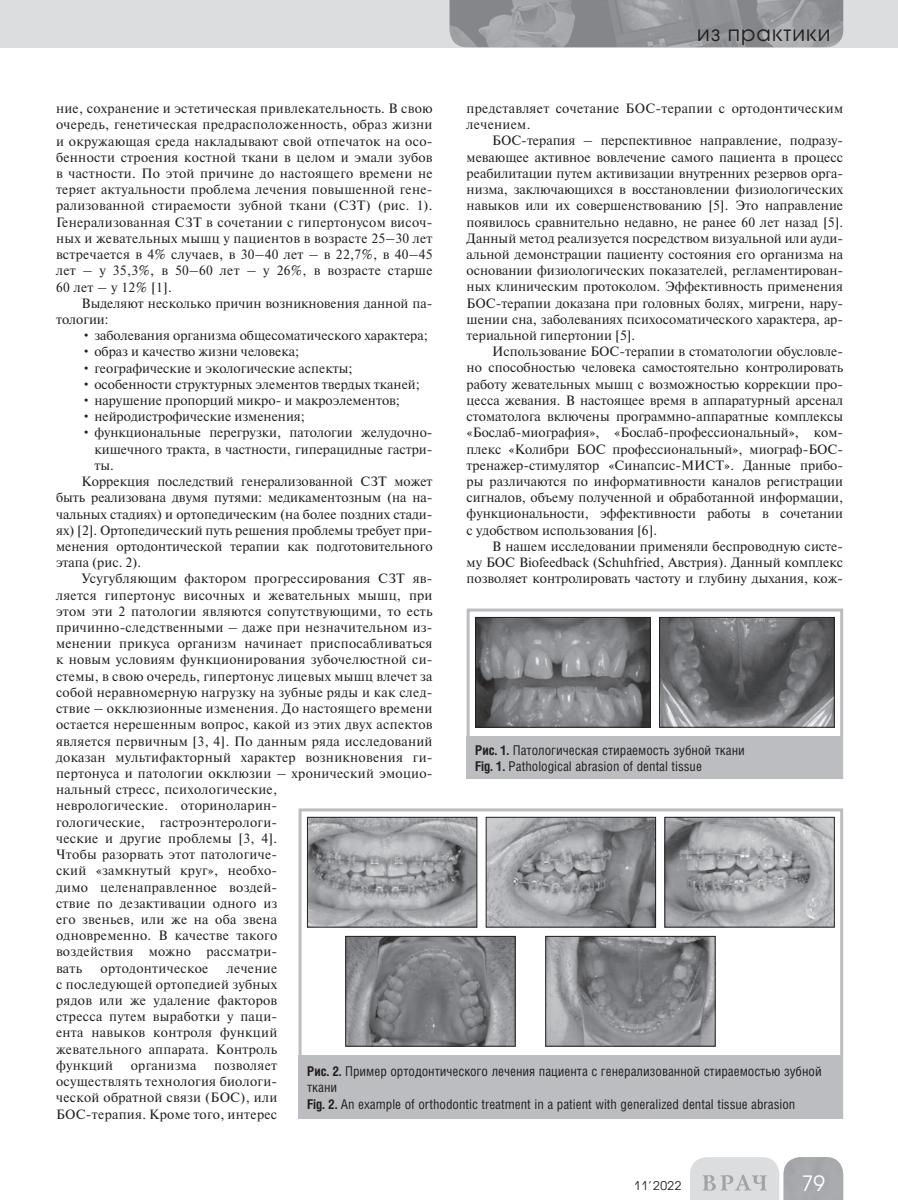
<style>
.page{position:relative;width:898px;height:1200px;background:#fff}
.page>*{position:absolute;margin:0;border:0;box-sizing:border-box;transform-origin:0 0}
.t1{font:21px "Avant Garde Gothic C";letter-spacing:.05em;color:#231f20}
.t2{font:21px "Avant Garde Gothic C";color:#fff}
.t3{font:13.5px/16.2px "Newton C";letter-spacing:.02em;color:#231f20;text-align:justify}
.t4{font:13.5px/16.2px "Newton C";color:#231f20}
.t5{font:13.5px/16.2px "Helios Cond C";color:#231f20}
.t6{font:12px "Avant Garde Gothic C";letter-spacing:.05em;color:#231f20}
.s1{font-weight:700}
</style>
<div class="page">
<div style="left:0;top:0;width:897px;height:47px;background:#dcdddf"></div>
<svg style="left:690px;top:1157px;width:153px;height:43px;background:#c7c8cb"></svg>
<img style="left:449px;top:0;width:394px;height:47px">
<div style="left:466px;top:608px;width:377px;height:171px;border:3px solid #bcbdc0"></div>
<div style="left:466px;top:736px;width:377px;height:43px;background:#bcbdc0"></div>
<img style="left:477px;top:619px;width:171px;height:106px">
<div style="left:475px;top:617px;width:175px;height:110px;border:1px solid #231f20"></div>
<img style="left:661px;top:619px;width:171px;height:106px">
<div style="left:659px;top:617px;width:175px;height:110px;border:1px solid #231f20"></div>
<div style="left:298px;top:808px;width:545px;height:311px;border:3px solid #bcbdc0"></div>
<div style="left:298px;top:1055px;width:545px;height:64px;background:#bcbdc0"></div>
<img style="left:309px;top:819px;width:166px;height:106px">
<div style="left:307px;top:817px;width:170px;height:110px;border:1px solid #231f20"></div>
<img style="left:487px;top:819px;width:167px;height:106px">
<div style="left:485px;top:817px;width:171px;height:110px;border:1px solid #231f20"></div>
<img style="left:347px;top:938px;width:166px;height:106px">
<div style="left:345px;top:936px;width:170px;height:110px;border:1px solid #231f20"></div>
<img style="left:547px;top:938px;width:166px;height:106px">
<div style="left:545px;top:936px;width:170px;height:110px;border:1px solid #231f20"></div>
<img style="left:666px;top:819px;width:166px;height:106px">
<div style="left:664px;top:817px;width:170px;height:110px;border:1px solid #231f20"></div>
<h1 class="t1" style="left:697px;top:25px;width:135px">из практики</h1>
<p class="t3" style="left:466px;top:101px;width:378px">представляет сочетание БОС-терапии с ортодонтическим лечением.</p>
<p class="t3" style="left:466px;top:134px;width:378px;text-indent:26px">БОС-терапия – перспективное направление, подразу&shy;мевающее активное вовлечение самого пациента в процесс реабилитации путем активизации внутренних резервов орга&shy;низма, заключающихся в восстановлении физиологических навыков или их совершенствованию [5]. Это направление появилось сравнительно недавно, не ранее 60 лет назад [5].<br>Данный метод реализуется посредством визуальной или ауди&shy;альной демонстрации пациенту состояния его организма на основании физиологических показателей, регламентирован&shy;ных клиническим протоколом. Эффективность применения БОС-терапии доказана при головных болях, мигрени, нару&shy;шении сна, заболеваниях психосоматического характера, ар&shy;териальной гипертонии [5].</p>
<p class="t3" style="left:466px;top:345px;width:378px;text-indent:26px">Использование БОС-терапии в стоматологии обусловле&shy;но способностью человека самостоятельно контролировать работу жевательных мышц с возможностью коррекции про&shy;цесса жевания. В настоящее время в аппаратурный арсенал стоматолога включены программно-аппаратные комплексы «Бослаб-миография», «Бослаб-профессиональный», ком&shy;плекс «Колибри БОС профессиональный», миограф-БОС&shy;тренажер-стимулятор «Синапсис-МИСТ». Данные прибо&shy;ры различаются по информативности каналов регистрации сигналов, объему полученной и обработанной информации, функциональности, эффективности работы в сочетании с удобством использования [6].</p>
<p class="t3" style="left:466px;top:539px;width:378px;text-indent:26px">В нашем исследовании применяли беспроводную систе&shy;му БОС Biofeedback (Schuhfried, Австрия). Данный комплекс позволяет контролировать частоту и глубину дыхания, кож-</p>
<p class="t3" style="left:56px;top:101px;width:378px">ние, сохранение и эстетическая привлекательность. В свою очередь, генетическая предрасположенность, образ жизни и окружающая среда накладывают свой отпечаток на осо&shy;бенности строения костной ткани в целом и эмали зубов в частности. По этой причине до настоящего времени не теряет актуальности проблема лечения повышенной гене&shy;рализованной стираемости зубной ткани (СЗТ) (рис. 1).<br>Генерализованная СЗТ в сочетании с гипертонусом височ&shy;ных и жевательных мышц у пациентов в возрасте 25–30 лет встречается в 4% случаев, в 30–40 лет – в 22,7%, в 40–45 лет – у 35,3%, в 50–60 лет – у 26%, в возрасте старше 60 лет – у 12% [1].</p>
<p class="t4" style="left:56px;top:296px;width:378px;text-indent:26px">Выделяют несколько причин возникновения данной па&shy;тологии:</p>
<p class="t4" style="left:82px;top:328px;width:348px">• заболевания организма общесоматического характера;</p>
<p class="t4" style="left:82px;top:345px;width:219px">• образ и качество жизни человека;</p>
<p class="t4" style="left:82px;top:361px;width:272px">• географические и экологические аспекты;</p>
<p class="t4" style="left:82px;top:377px;width:340px">• особенности структурных элементов твердых тканей;</p>
<p class="t4" style="left:82px;top:393px;width:320px">• нарушение пропорций микро- и макроэлементов;</p>
<p class="t4" style="left:82px;top:410px;width:225px">• нейродистрофические изменения;</p>
<p class="t4" style="left:82px;top:426px;width:352px">• функциональные перегрузки, патологии желудочно-</p>
<p class="t4" style="left:94px;top:442px;width:339px">кишечного тракта, в частности, гиперацидные гастри-</p>
<p class="t3" style="left:94px;top:458px;width:21px">ты.</p>
<p class="t4" style="left:82px;top:474px;width:352px">Коррекция последствий генерализованной СЗТ может</p>
<p class="t4" style="left:56px;top:491px;width:378px">быть реализована двумя путями: медикаментозным (на на-</p>
<p class="t4" style="left:56px;top:507px;width:378px">чальных стадиях) и ортопедическим (на более поздних стади-</p>
<p class="t4" style="left:56px;top:523px;width:378px">ях) [2]. Ортопедический путь решения проблемы требует при-</p>
<p class="t4" style="left:56px;top:539px;width:378px">менения ортодонтической терапии как подготовительного</p>
<p class="t4" style="left:56px;top:555px;width:87px">этапа (рис. 2).</p>
<p class="t3" style="left:82px;top:572px;width:352px">Усугубляющим фактором прогрессирования СЗТ яв-</p>
<p class="t3" style="left:56px;top:588px;width:378px">ляется гипертонус височных и жевательных мышц, при</p>
<p class="t3" style="left:56px;top:604px;width:378px">этом эти 2 патологии являются сопутствующими, то есть</p>
<p class="t3" style="left:56px;top:620px;width:378px">причинно-следственными – даже при незначительном из-</p>
<p class="t3" style="left:56px;top:637px;width:378px">менении прикуса организм начинает приспосабливаться</p>
<p class="t3" style="left:56px;top:653px;width:378px">к новым условиям функционирования зубочелюстной си-</p>
<p class="t3" style="left:56px;top:669px;width:378px">стемы, в свою очередь, гипертонус лицевых мышц влечет за</p>
<p class="t3" style="left:56px;top:685px;width:378px">собой неравномерную нагрузку на зубные ряды и как след-</p>
<p class="t3" style="left:56px;top:701px;width:378px">ствие – окклюзионные изменения. До настоящего времени</p>
<p class="t3" style="left:56px;top:718px;width:378px">остается нерешенным вопрос, какой из этих двух аспектов</p>
<p class="t3" style="left:56px;top:734px;width:378px">является первичным [3, 4]. По данным ряда исследований</p>
<p class="t3" style="left:56px;top:750px;width:378px">доказан мультифакторный характер возникновения ги-</p>
<p class="t3" style="left:56px;top:766px;width:378px">пертонуса и патологии окклюзии – хронический эмоцио-</p>
<p class="t3" style="left:56px;top:782px;width:223px">нальный стресс, психологические,</p>
<p class="t3" style="left:56px;top:799px;width:223px">неврологические. оториноларин-</p>
<p class="t3" style="left:56px;top:815px;width:223px">гологические, гастроэнтерологи-</p>
<p class="t3" style="left:56px;top:831px;width:223px">ческие и другие проблемы [3, 4].</p>
<p class="t3" style="left:56px;top:847px;width:223px">Чтобы разорвать этот патологиче-</p>
<p class="t3" style="left:56px;top:864px;width:223px">ский «замкнутый круг», необхо-</p>
<p class="t3" style="left:56px;top:880px;width:223px">димо целенаправленное воздей-</p>
<p class="t3" style="left:56px;top:896px;width:223px">ствие по дезактивации одного из</p>
<p class="t3" style="left:56px;top:912px;width:223px">его звеньев, или же на оба звена</p>
<p class="t3" style="left:56px;top:928px;width:223px">одновременно. В качестве такого</p>
<p class="t3" style="left:56px;top:945px;width:223px">воздействия можно рассматри-</p>
<p class="t3" style="left:56px;top:961px;width:28px">вать</p>
<p class="t3" style="left:101px;top:961px;width:109px">ортодонтическое</p>
<p class="t5" style="left:475px;top:743px;width:271px"><span class="s1">Рис. 1.</span> Патологическая стираемость зубной ткани<br><span class="s1">Fig. 1.</span> Pathological abrasion of dental tissue</p>
<p class="t3" style="left:56px;top:961px;width:223px;text-indent:171px">лечение с последующей ортопедией зубных рядов или же удаление факторов стресса путем выработки у паци&shy;ента навыков контроля функций жевательного аппарата. Контроль функций</p>
<p class="t3" style="left:131px;top:1058px;width:67px">организма</p>
<p class="t3" style="left:56px;top:1058px;width:223px;text-indent:158px">позволяет осуществлять технология биологи&shy;ческой обратной связи (БОС), или БОС-терапия. Кроме того, интерес</p>
<p class="t5" style="left:307px;top:1064px;width:516px"><span class="s1">Рис. 2.</span> Пример ортодонтического лечения пациента с генерализованной стираемостью зубной ткани<br><span class="s1">Fig. 2.</span> An example of orthodontic treatment in a patient with generalized dental tissue abrasion</p>
<p class="t6" style="left:633px;top:1181px;width:49px">11’2022</p>
<h1 class="t2" style="left:801px;top:1175px;width:25px">79</h1>
</div>
